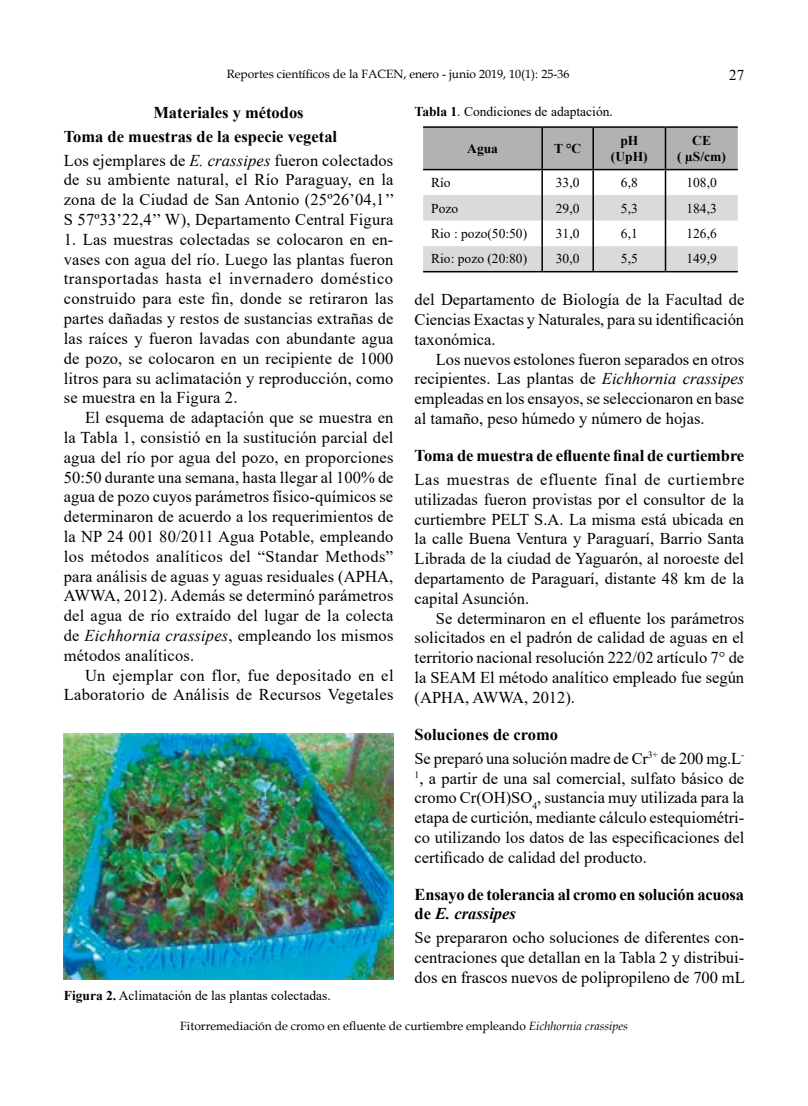
<style>
.page{position:relative;width:808px;height:1106px;background:#fff}
.page>*{position:absolute;margin:0;border:0;box-sizing:border-box;transform-origin:0 0}
.t1{font:16.5px/19.8px "Times New Roman";color:#000;text-align:justify}
.t2{font:700 16.5px/24px "Times New Roman";letter-spacing:-.005em;color:#000}
.t3{font:16.5px/19.8px "Times New Roman";letter-spacing:.02em;color:#000;text-align:right}
.t4{font:15px "Times New Roman";color:#000}
.t5{font:13.5px "Times New Roman";color:#000}
.t6{font:700 13.5px/16.2px "Times New Roman";color:#000;text-align:center}
.t7{font:12px "Book Antiqua";color:#000}
.s1{color:#fff}
.s2{font-weight:400}
.s3{font-weight:400;font-style:italic}
.s4{font-style:italic}
.s5{font-weight:700}
</style>
<div class="page">
<img style="left:64px;top:733px;width:329px;height:246px">
<hr style="left:423px;top:126px;width:119px;height:2px;background:#000">
<hr style="left:542px;top:126px;width:51px;height:2px;background:#000">
<hr style="left:593px;top:126px;width:72px;height:2px;background:#000">
<hr style="left:665px;top:126px;width:73px;height:2px;background:#000">
<svg style="left:423px;top:127px;width:315px;height:145px"></svg>
<p class="t7" style="left:227px;top:65px;width:356px">Reportes científicos de la FACEN, enero - junio 2019, 10(1): <span class="s1">999-999</span></p>
<p class="t4" style="left:729px;top:65px;width:16px">27</p>
<p class="t7" style="left:541px;top:65px;width:29px">25-36</p>
<p class="t2" style="left:64px;top:99px;width:331px;text-indent:90px">Materiales y métodos<br>Toma de muestras de la especie vegetal<br><span class="s2">Los ejemplares de</span> <span class="s3">E. crassipes</span> <span class="s2">fueron colectados</span></p>
<p class="t1" style="left:64px;top:169px;width:332px">de su ambiente natural, el Río Paraguay, en la zona de la Ciudad de San Antonio (25º26’04,1’’ S 57º33’22,4’’ W), Departamento Central Figura</p>
<p class="t1" style="left:64px;top:229px;width:331px">1. Las muestras colectadas se colocaron en en&shy;vases con agua del río. Luego las plantas fueron transportadas hasta el invernadero doméstico construido para este fin, donde se retiraron las partes dañadas y restos de sustancias extrañas de las raíces y fueron lavadas con abundante agua de pozo, se colocaron en un recipiente de 1000 litros para su aclimatación y reproducción, como se muestra en la Figura 2.</p>
<p class="t1" style="left:64px;top:407px;width:331px;text-indent:21px">El esquema de adaptación que se muestra en la Tabla 1, consistió en la sustitución parcial del agua del río por agua del pozo, en proporciones 50:50 durante una semana, hasta llegar al 100% de agua de pozo cuyos parámetros físico-químicos se determinaron de acuerdo a los requerimientos de la NP 24 001 80/2011 Agua Potable, empleando los métodos analíticos del “Standar Methods” para análisis de aguas y aguas residuales (APHA, AWWA, 2012). Además se determinó parámetros del agua de río extraído del lugar de la colecta de <span class="s4">Eichhornia crassipes</span>, empleando los mismos métodos analíticos.</p>
<p class="t3" style="left:64px;top:664px;width:331px">Un ejemplar con flor, fue depositado en el<br>Laboratorio de Análisis de Recursos Vegetales</p>
<p class="t5" style="left:64px;top:985px;width:268px"><span class="s5">Figura 2.</span> Aclimatación de las plantas colectadas.</p>
<p class="t5" style="left:415px;top:102px;width:200px"><span class="s5">Tabla 1</span>. Condiciones de adaptación.</p>
<p class="t6" style="left:467px;top:140px;width:32px">Agua</p>
<p class="t6" style="left:554px;top:140px;width:29px">T °C</p>
<p class="t6" style="left:611px;top:132px;width:38px">pH (UpH)</p>
<p class="t6" style="left:677px;top:132px;width:50px">CE<br>( µS/cm)</p>
<p class="t5" style="left:431px;top:173px;width:21px">Río</p>
<p class="t5" style="left:556px;top:173px;width:25px">33,0</p>
<p class="t5" style="left:621px;top:173px;width:18px">6,8</p>
<p class="t5" style="left:686px;top:173px;width:32px">108,0</p>
<p class="t5" style="left:431px;top:198px;width:28px">Pozo</p>
<p class="t5" style="left:556px;top:198px;width:25px">29,0</p>
<p class="t5" style="left:621px;top:198px;width:18px">5,3</p>
<p class="t5" style="left:686px;top:198px;width:32px">184,3</p>
<p class="t5" style="left:431px;top:224px;width:97px">Rio : pozo(50:50)</p>
<p class="t5" style="left:556px;top:224px;width:25px">31,0</p>
<p class="t5" style="left:621px;top:224px;width:18px">6,1</p>
<p class="t5" style="left:686px;top:224px;width:32px">126,6</p>
<p class="t5" style="left:431px;top:249px;width:97px">Rio: pozo (20:80)</p>
<p class="t5" style="left:556px;top:249px;width:25px">30,0</p>
<p class="t5" style="left:621px;top:249px;width:18px">5,5</p>
<p class="t5" style="left:686px;top:249px;width:32px">149,9</p>
<p class="t1" style="left:415px;top:289px;width:331px">del Departamento de Biología de la Facultad de Ciencias Exactas y Naturales, para su identificación taxonómica.</p>
<p class="t1" style="left:415px;top:348px;width:331px;text-indent:21px">Los nuevos estolones fueron separados en otros recipientes. Las plantas de <span class="s4">Eichhornia crassipes </span>empleadas en los ensayos, se seleccionaron en base al tamaño, peso húmedo y número de hojas.</p>
<p class="t2" style="left:415px;top:443px;width:331px">Toma de muestra de efluente final de curtiembre</p>
<p class="t1" style="left:415px;top:469px;width:331px">Las muestras de efluente final de curtiembre utilizadas fueron provistas por el consultor de la curtiembre PELT S.A. La misma está ubicada en la calle Buena Ventura y Paraguarí, Barrio Santa Librada de la ciudad de Yaguarón, al noroeste del departamento de Paraguarí, distante 48 km de la capital Asunción.</p>
<p class="t1" style="left:415px;top:607px;width:331px;text-indent:21px">Se determinaron en el efluente los parámetros solicitados en el padrón de calidad de aguas en el territorio nacional resolución 222/02 artículo 7° de la SEAM El método analítico empleado fue según (APHA, AWWA, 2012).</p>
<p class="t1" style="left:415px;top:721px;width:331px;line-height:24px"><span class="s5">Soluciones de cromo<br></span>Se preparó una solución madre de Cr<sup>3+</sup> de 200 mg.L<sup>-</sup></p>
<p class="t1" style="left:415px;top:767px;width:331px"><sup>1</sup>, a partir de una sal comercial, sulfato básico de cromo Cr(OH)SO<sub>4</sub>, sustancia muy utilizada para la etapa de curtición, mediante cálculo estequiométri&shy;co utilizando los datos de las especificaciones del certificado de calidad del producto.</p>
<p class="t2" style="left:415px;top:883px;width:331px;line-height:19.8px">Ensayo de tolerancia al cromo en solución acuosa de <span class="s4">E. crassipes</span></p>
<p class="t1" style="left:415px;top:927px;width:332px">Se prepararon ocho soluciones de diferentes con&shy;centraciones que detallan en la Tabla 2 y distribui&shy;dos en frascos nuevos de polipropileno de 700 mL</p>
<p class="t7" style="left:180px;top:1017px;width:449px">Fitorremediación de cromo en efluente de curtiembre empleando <span class="s4">Eichhornia crassipes</span></p>
</div>
